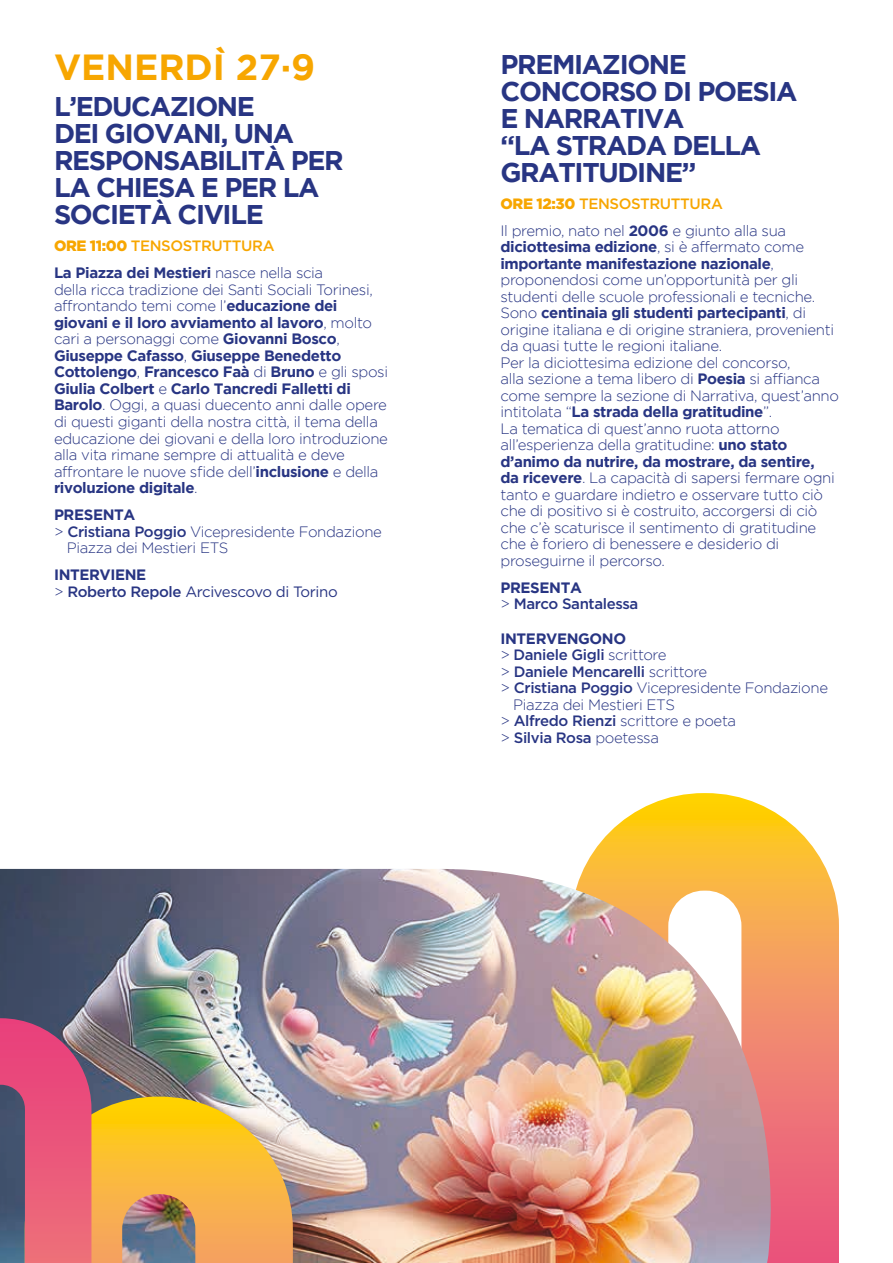
<style>
.page{position:relative;width:893px;height:1263px;background:#fff}
.page>*{position:absolute;margin:0;border:0;box-sizing:border-box;transform-origin:0 0}
.t1{font:700 36.3px "Gotham";color:#f7a600}
.t2{font:700 27px/27px "Gotham";letter-spacing:-.05em;color:#283583}
.t3{font:300 15px/16.5px "Gotham";letter-spacing:-.025em;color:#283583}
.t4{font:500 15px/16.5px "Gotham";letter-spacing:-.025em;color:#283583}
.t5{font:700 15px/27px "Gotham";letter-spacing:-.025em;color:#283583}
.t6{font:15px/16.5px "Gotham";letter-spacing:-.025em;color:#283583}
.s1{font-weight:900;color:#f7a600}
.s2{font-weight:500;color:#f7a600}
.s3{font-weight:300}
.s4{font-weight:700}
.s5{font-weight:500}
</style>
<div class="page">
<svg style="left:583px;top:793px;width:256px;height:470px;background:#f6a76a"></svg>
<img style="left:0;top:869px;width:772px;height:394px">
<img style="left:0;top:1018px;width:293px;height:245px">
<h1 class="t1" style="left:54px;top:47px;width:263px">VENERDÌ 27·9</h1>
<h2 class="t2" style="left:54px;top:93px;width:291px">L’EDUCAZIONE<br>DEI GIOVANI, UNA<br>RESPONSABILITÀ PER<br>LA CHIESA E PER LA<br>SOCIETÀ CIVILE</h2>
<p class="t5" style="left:54px;top:232px;width:271px"><span class="s1">ORE 11:00</span> <span class="s2">TENSOSTRUTTURA<br></span>La Piazza dei Mestieri <span class="s3">nasce nella scia</span></p>
<p class="t3" style="left:54px;top:281px;width:336px">della ricca tradizione dei Santi Sociali Torinesi, affrontando temi come l’<span class="s4">educazione dei giovani e il loro avviamento al lavoro</span>, molto cari a personaggi come <span class="s4">Giovanni Bosco</span>, <span class="s4">Giuseppe Cafasso</span>, <span class="s4">Giuseppe Benedetto Cottolengo</span>, <span class="s4">Francesco Faà</span> di <span class="s4">Bruno</span> e gli sposi <span class="s4">Giulia Colbert</span> e <span class="s4">Carlo Tancredi Falletti di Barolo</span>. Oggi, a quasi duecento anni dalle opere di questi giganti della nostra città, il tema della educazione dei giovani e della loro introduzione alla vita rimane sempre di attualità e deve affrontare le nuove sfide dell’<span class="s4">inclusione</span> e della <span class="s4">rivoluzione digitale</span>.</p>
<p class="t5" style="left:54px;top:501px;width:83px">PRESENTA</p>
<p class="t3" style="left:54px;top:523px;width:329px">&gt; <span class="s5">Cristiana Poggio</span> Vicepresidente Fondazione</p>
<p class="t3" style="left:67px;top:539px;width:163px">Piazza dei Mestieri ETS</p>
<p class="t6" style="left:54px;top:566px;width:285px"><span class="s4">INTERVIENE<br></span><span class="s3">&gt;</span> <span class="s5">Roberto Repole</span> Arcivescovo di Torino</p>
<h2 class="t2" style="left:500px;top:50px;width:299px">PREMIAZIONE<br>CONCORSO DI POESIA<br>E NARRATIVA<br>“LA STRADA DELLA<br>GRATITUDINE”</h2>
<p class="t3" style="left:500px;top:190px;width:287px;line-height:27px"><span class="s1">ORE 12:30</span> <span class="s2">TENSOSTRUTTURA<br></span>Il premio, nato nel <span class="s4">2006</span> e giunto alla sua</p>
<p class="t3" style="left:500px;top:238px;width:340px"><span class="s4">diciottesima edizione</span>, si è affermato come <span class="s4">importante manifestazione nazionale</span>, proponendosi come un’opportunità per gli studenti delle scuole professionali e tecniche.<br>Sono <span class="s4">centinaia gli studenti partecipanti</span>, di origine italiana e di origine straniera, provenienti da quasi tutte le regioni italiane.<br>Per la diciottesima edizione del concorso,<br>alla sezione a tema libero di <span class="s4">Poesia</span> si affianca come sempre la sezione di Narrativa, quest’anno intitolata “<span class="s4">La strada della gratitudine</span>”.<br>La tematica di quest’anno ruota attorno all’esperienza della gratitudine: <span class="s4">uno stato d’animo da nutrire, da mostrare, da sentire,<br>da ricevere</span>. La capacità di sapersi fermare ogni tanto e guardare indietro e osservare tutto ciò che di positivo si è costruito, accorgersi di ciò che c’è scaturisce il sentimento di gratitudine che è foriero di benessere e desiderio di proseguirne il percorso.</p>
<p class="t4" style="left:500px;top:579px;width:139px"><span class="s4">PRESENTA<br></span><span class="s3">&gt;</span> Marco Santalessa</p>
<p class="t5" style="left:500px;top:625px;width:127px">INTERVENGONO</p>
<p class="t4" style="left:500px;top:646px;width:168px"><span class="s3">&gt;</span> Daniele Gigli <span class="s3">scrittore</span></p>
<p class="t4" style="left:500px;top:663px;width:208px"><span class="s3">&gt;</span> Daniele Mencarelli <span class="s3">scrittore</span></p>
<p class="t3" style="left:500px;top:679px;width:329px">&gt; <span class="s5">Cristiana Poggio</span> Vicepresidente Fondazione</p>
<p class="t3" style="left:513px;top:696px;width:163px">Piazza dei Mestieri ETS</p>
<p class="t3" style="left:500px;top:712px;width:237px">&gt; <span class="s5">Alfredo Rienzi</span> scrittore e poeta</p>
<p class="t4" style="left:500px;top:729px;width:160px"><span class="s3">&gt;</span> Silvia Rosa <span class="s3">poetessa</span></p>
</div>
